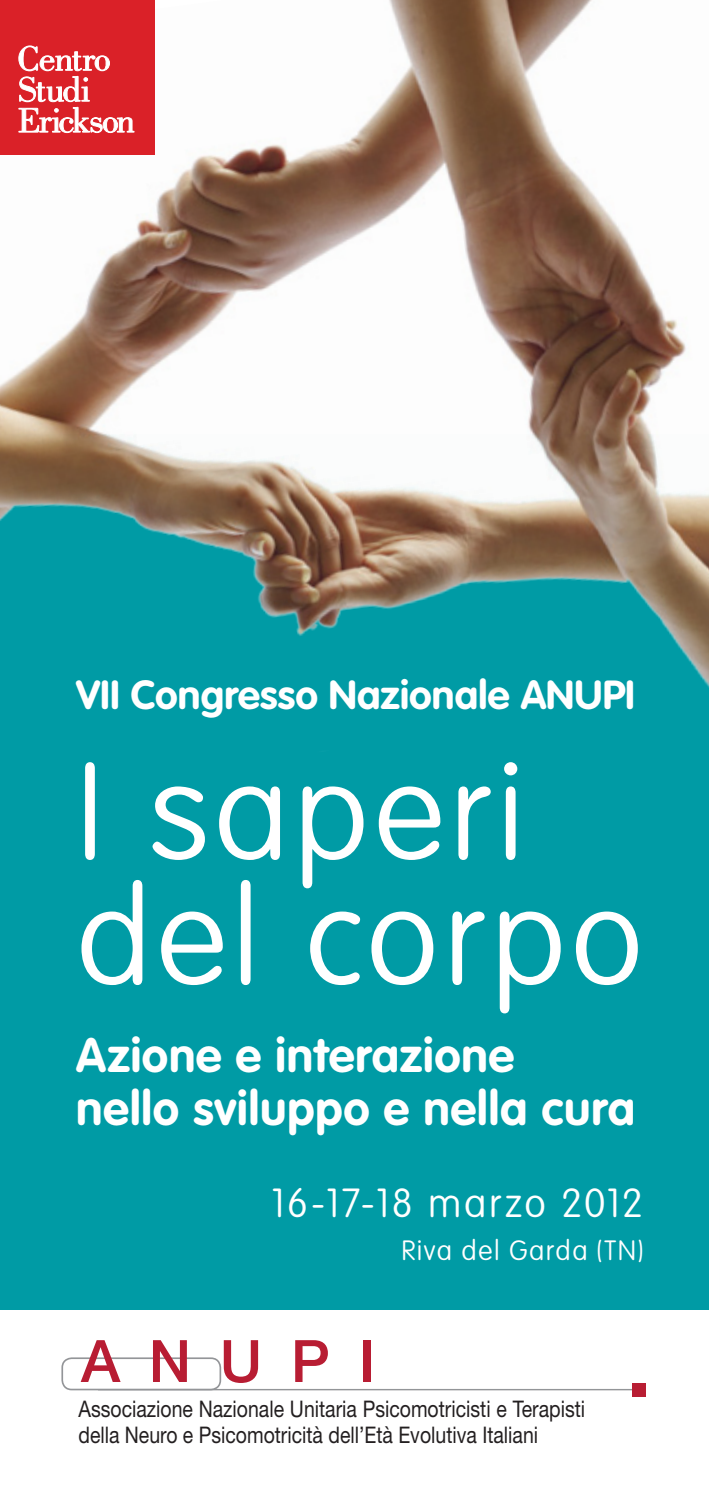
<style>
.page{position:relative;width:709px;height:1489px;background:#fff}
.page>*{position:absolute;margin:0;border:0;box-sizing:border-box;transform-origin:0 0}
.t1{font:100 135px/125px "VAG Rounded Std";letter-spacing:.035em;color:#fff}
.t2{font:500 58.5px "Helvetica Neue LT Std";letter-spacing:.49em;color:#b81d33}
.t3{font:700 47.5px/52.5px "VAG Rounded Std";letter-spacing:.02em;color:#fff}
.t4{font:700 40px "VAG Rounded Std";color:#fff}
.t5{font:100 40px "VAG Rounded Std";letter-spacing:.04em;color:#fff}
.t6{font:100 27.5px "VAG Rounded Std";letter-spacing:.05em;color:#fff}
.t7{font:23px/25.8px "Helvetica Neue LT Std";color:#231f20;scale:.85 1}
</style>
<div class="page">
<div style="left:0;top:434px;width:709px;height:875px;background:#009ba5"></div>
<img style="left:0;top:0;width:709px;height:688px">
<hr style="left:98px;top:1388px;width:539px;height:2px;background:#939598">
<div style="left:61px;top:1357px;width:160px;height:33px;border:2px solid #939598;border-radius:9px"></div>
<div style="left:632px;top:1383px;width:13px;height:13px;background:#b81d33"></div>
<div style="left:0;top:0;width:154px;height:154px;background:#da2128"></div>
<svg style="left:19px;top:46px;width:115px;height:87px"></svg>
<h3 class="t4" style="left:76px;top:671px;width:560px">VII Congresso Nazionale ANUPI</h3>
<h1 class="t1" style="left:76px;top:753px;width:568px">I saperi del corpo</h1>
<h3 class="t3" style="left:76px;top:1030px;width:560px">Azione e interazione<br>nello sviluppo e nella cura</h3>
<h3 class="t5" style="left:271px;top:1180px;width:373px">16-17-18 marzo 2012</h3>
<p class="t6" style="left:401px;top:1234px;width:243px">Riva del Garda (TN)</p>
<h2 class="t2" style="left:81px;top:1326px;width:295px">ANUPI</h2>
<p class="t7" style="left:78px;top:1395px;width:597px">Associazione Nazionale Unitaria Psicomotricisti e Terapisti della Neuro e Psicomotricità dell’Età Evolutiva Italiani</p>
</div>
